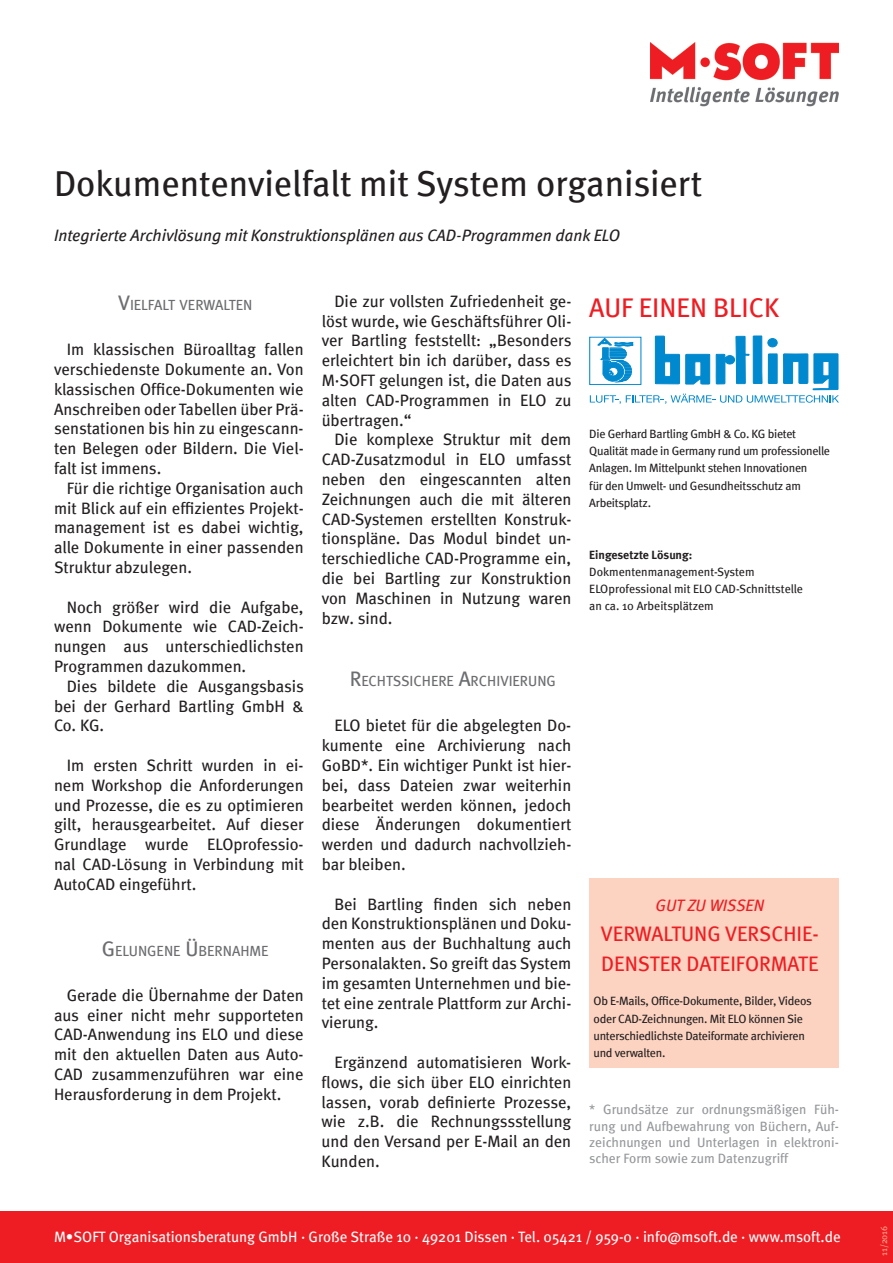
<style>
.page{position:relative;width:893px;height:1263px;background:#fff}
.page>*{position:absolute;margin:0;border:0;box-sizing:border-box;transform-origin:0 0}
.t1{font:36px "Meta";color:#231f20}
.t2{font:27px "Meta";color:#ee1d23}
.t3{font:21px "Meta";color:#ee1d23}
.t4{font:16.5px/19.8px "Meta";color:#231f20;text-align:justify}
.t5{font:italic 16.5px "Meta";color:#231f20}
.t6{font:italic 16.5px "Meta";letter-spacing:-.01em;color:#ee1d23}
.t7{font:15px "Meta";color:#fff}
.t8{font:14.7px "Meta";color:#6c6d70}
.t9{font:13.5px/16.2px "Meta";color:#95979a;text-align:justify}
.t10{font:12px/17.2px "Meta";letter-spacing:-.02em;color:#231f20}
.t11{font:12px/17.2px "Meta";color:#231f20}
.t12{font:700 12px "Meta";letter-spacing:-.005em;color:#231f20}
.t13{font:9px "Meta";color:#f8a98e}
.s1{font-size:21px}
</style>
<div class="page">
<img style="left:651px;top:43px;width:188px;height:63px">
<div style="left:0;top:1211px;width:893px;height:52px;background:#ee1d23"></div>
<div style="left:589px;top:878px;width:250px;height:189px;background:#fcd2c0"></div>
<svg style="left:590px;top:336px;width:249px;height:68px"></svg>
<h1 class="t1" style="left:54px;top:162px;width:650px">Dokumentenvielfalt mit System organisiert</h1>
<p class="t5" style="left:54px;top:226px;width:567px">Integrierte Archivlösung mit Konstruktionsplänen aus CAD-Programmen dank ELO</p>
<p class="t8" style="left:118px;top:296px;width:136px"><span class="s1">V</span>IELFALT VERWALTEN</p>
<p class="t4" style="left:54px;top:339px;width:251px;text-indent:13px">Im klassischen Büroalltag fallen verschiedenste Dokumente an. Von klassischen Office-Dokumenten wie Anschreiben oder Tabellen über Prä&shy;senstationen bis hin zu eingescann&shy;ten Belegen oder Bildern. Die Viel&shy;falt ist immens.</p>
<p class="t4" style="left:54px;top:478px;width:251px;text-indent:13px">Für die richtige Organisation auch mit Blick auf ein effizientes Projekt&shy;management ist es dabei wichtig, alle Dokumente in einer passenden Struktur abzulegen.</p>
<p class="t4" style="left:54px;top:597px;width:251px;text-indent:13px">Noch größer wird die Aufgabe, wenn Dokumente wie CAD-Zeich&shy;nungen aus unterschiedlichsten Programmen dazukommen.</p>
<p class="t4" style="left:54px;top:676px;width:251px;text-indent:13px">Dies bildete die Ausgangsbasis bei der Gerhard Bartling GmbH &amp; Co. KG.</p>
<p class="t4" style="left:54px;top:755px;width:251px;text-indent:13px">Im ersten Schritt wurden in ei&shy;nem Workshop die Anforderungen und Prozesse, die es zu optimieren gilt, herausgearbeitet. Auf dieser Grundlage wurde ELOprofessio&shy;nal CAD-Lösung in Verbindung mit AutoCAD eingeführt.</p>
<p class="t8" style="left:102px;top:942px;width:168px"><span class="s1">G</span>ELUNGENE <span class="s1">Ü</span>BERNAHME</p>
<p class="t4" style="left:54px;top:985px;width:251px;text-indent:13px">Gerade die Übernahme der Daten aus einer nicht mehr supporteten CAD-Anwendung ins ELO und diese mit den aktuellen Daten aus Auto-CAD zusammenzuführen war eine Herausforderung in dem Projekt.</p>
<p class="t4" style="left:322px;top:291px;width:251px;text-indent:13px">Die zur vollsten Zufriedenheit ge&shy;löst wurde, wie Geschäftsführer Oli&shy;ver Bartling feststellt: „Besonders erleichtert bin ich darüber, dass es M·SOFT gelungen ist, die Daten aus alten CAD-Programmen in ELO zu übertragen.“</p>
<p class="t4" style="left:322px;top:430px;width:251px;text-indent:13px">Die komplexe Struktur mit dem CAD-Zusatzmodul in ELO umfasst neben den eingescannten alten Zeichnungen auch die mit älteren CAD-Systemen erstellten Konstruk&shy;tionspläne. Das Modul bindet un&shy;terschiedliche CAD-Programme ein, die bei Bartling zur Konstruktion von Maschinen in Nutzung waren bzw. sind.</p>
<h2 class="t2" style="left:589px;top:292px;width:192px">AUF EINEN BLICK</h2>
<p class="t10" style="left:589px;top:425px;width:242px">Die Gerhard Bartling GmbH &amp; Co. KG bietet Qualität made in Germany rund um professionelle Anlagen. Im Mittelpunkt stehen Innovationen<br>für den Umwelt- und Gesundheitsschutz am Arbeitsplatz.</p>
<p class="t12" style="left:589px;top:547px;width:104px">Eingesetzte Lösung:</p>
<p class="t11" style="left:589px;top:563px;width:215px">Dokmentenmanagement-System<br>ELOprofessional mit ELO CAD-Schnittstelle an ca. 10 Arbeitsplätzem</p>
<p class="t8" style="left:350px;top:673px;width:206px"><span class="s1">R</span>ECHTSSICHERE <span class="s1">A</span>RCHIVIERUNG</p>
<p class="t4" style="left:322px;top:715px;width:251px;text-indent:13px">ELO bietet für die abgelegten Do&shy;kumente eine Archivierung nach GoBD*. Ein wichtiger Punkt ist hier&shy;bei, dass Dateien zwar weiterhin bearbeitet werden können, jedoch diese Änderungen dokumentiert werden und dadurch nachvollzieh&shy;bar bleiben.</p>
<p class="t4" style="left:322px;top:894px;width:251px;text-indent:13px">Bei Bartling finden sich neben den Konstruktionsplänen und Doku&shy;menten aus der Buchhaltung auch Personalakten. So greift das System im gesamten Unternehmen und bie&shy;tet eine zentrale Plattform zur Archi&shy;vierung.</p>
<p class="t4" style="left:322px;top:1052px;width:251px;text-indent:13px">Ergänzend automatisieren Work&shy;flows, die sich über ELO einrichten lassen, vorab definierte Prozesse, wie z.B. die Rechnungssstellung und den Versand per E-Mail an den Kunden.</p>
<p class="t6" style="left:656px;top:896px;width:110px">gut zu wissen</p>
<p class="t3" style="left:601px;top:921px;width:25px">Verwaltung</p>
<p class="t3" style="left:725px;top:921px;width:12px">verschie</p>
<p class="t3" style="left:812px;top:921px;width:8px">-</p>
<p class="t3" style="left:601px;top:951px;width:13px">denster</p>
<p class="t3" style="left:687px;top:951px;width:25px">Dateiformate</p>
<p class="t10" style="left:594px;top:992px;width:220px">Ob E-Mails, Office-Dokumente, Bilder, Videos oder CAD-Zeichnungen. Mit ELO können Sie unterschiedlichste Dateiformate archivieren und verwalten.</p>
<p class="t9" style="left:589px;top:1101px;width:251px">* Grundsätze zur ordnungsmäßigen Füh&shy;rung und Aufbewahrung von Büchern, Auf&shy;zeichnungen und Unterlagen in elektroni&shy;scher Form sowie zum Datenzugriff</p>
<p class="t7" style="left:54px;top:1228px;width:788px">M•SOFT Organisationsberatung GmbH · Große Straße 10 · 49201 Dissen · Tel. 05421 / 959-0 · info@msoft.de · www.msoft.de</p>
<p class="t13" style="left:879px;top:1256px;width:32px;rotate:-90deg">11/2016</p>
</div>
